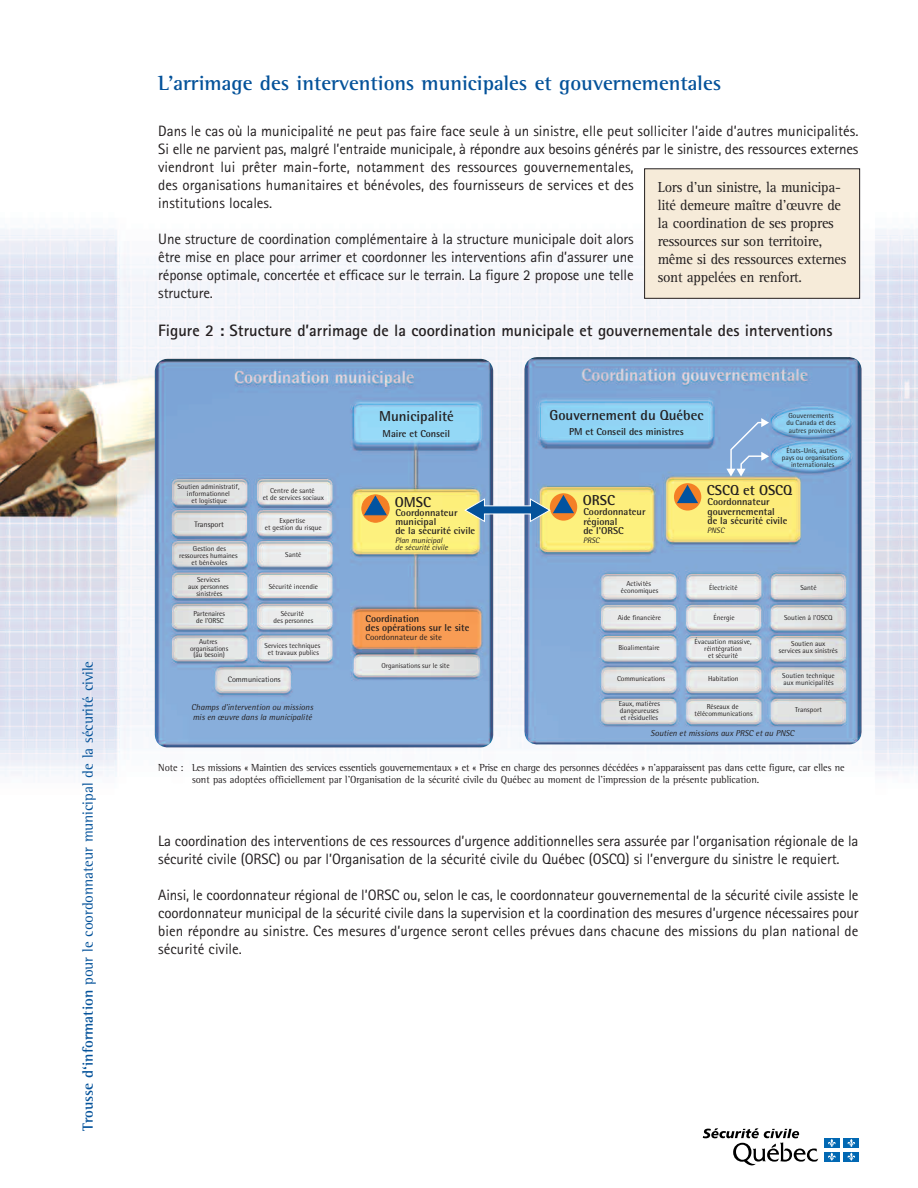
<style>
.page{position:relative;width:918px;height:1188px;background:#fff}
.page>*{position:absolute;margin:0;border:0;box-sizing:border-box;transform-origin:0 0}
.t1{font:700 21px "Rotis Semi Serif";color:#04529a}
.t2{font:700 16.5px "Rotis Sans Serif";color:#231f20}
.t3{font:15px/18px "Rotis Sans Serif";letter-spacing:-.01em;color:#231f20}
.t4{font:15px/18px "Rotis Serif";letter-spacing:-.015em;color:#231f20;scale:.96 1}
.t5{font:15px "Rotis Semi Serif";color:#04529a}
.t6{font:700 14.4px "Rotis Semi Sans";color:#231f20}
.t7{font:10.5px/12.6px "Rotis Semi Serif";letter-spacing:-.01em;color:#231f20;scale:.96 1}
.t8{font:700 10.05px/9.3px "Rotis Semi Sans";color:#231f20}
.t9{font:italic 8.7px/9.3px "Rotis Semi Sans";color:#231f20}
.t10{font:8.7px "Rotis Semi Sans";color:#231f20}
.t11{font:italic 7.95px/7.2px "Rotis Semi Sans";color:#231f20}
.t12{font:7.95px "Rotis Semi Sans";color:#231f20}
.t13{font:7.2px/7.2px "Rotis Semi Sans";color:#231f20;text-align:center}
.s1{font-weight:700}
</style>
<div class="page">
<img style="left:0;top:168px;width:918px;height:609px">
<img style="left:524px;top:357px;width:338px;height:388px">
<div style="left:550px;top:493px;width:27px;height:28px;background:#f48026;border-radius:50%"></div>
<svg style="left:674px;top:483px;width:27px;height:28px"></svg>
<svg style="left:677px;top:485px;width:21px;height:18px"></svg>
<svg style="left:726px;top:418px;width:43px;height:59px;background:#8eb0da"></svg>
<img style="left:154px;top:359px;width:340px;height:389px">
<div style="left:362px;top:495px;width:27px;height:27px;background:#f48026;border-radius:50%"></div>
<div style="left:361px;top:495px;width:29px;height:28px;border:1px solid #f48026;border-radius:50%"></div>
<svg style="left:364px;top:495px;width:23px;height:21px"></svg>
<svg style="left:464px;top:495px;width:110px;height:27px"></svg>
<div style="left:645px;top:169px;width:215px;height:129px;background:#f6ebd9"></div>
<div style="left:644px;top:168px;width:216px;height:131px;border:1px solid #231f20"></div>
<svg style="left:703px;top:1128px;width:115px;height:38px"></svg>
<div style="left:824px;top:1138px;width:15px;height:10px;background:#0168b3"></div>
<div style="left:844px;top:1138px;width:15px;height:10px;background:#0168b3"></div>
<div style="left:824px;top:1152px;width:15px;height:9px;background:#0168b3"></div>
<svg style="left:828px;top:1139px;width:8px;height:22px"></svg>
<div style="left:844px;top:1152px;width:15px;height:9px;background:#0168b3"></div>
<svg style="left:847px;top:1139px;width:8px;height:22px"></svg>
<p class="t5" style="left:83px;top:1131px;width:471px;rotate:-90deg"><span class="s1">Trousse d‘information</span> pour le coordonnateur municipal de la sécurité civile</p>
<h1 class="t1" style="left:158px;top:76px;width:564px">L’arrimage des interventions municipales et gouvernementales</h1>
<p class="t3" style="left:158px;top:124px;width:702px">Dans le cas où la municipalité ne peut pas faire face seule à un sinistre, elle peut solliciter l’aide d’autres municipalités.<br>Si elle ne parvient pas, malgré l’entraide municipale, à répondre aux besoins générés par le sinistre, des ressources externes viendront lui prêter main-forte, notamment des ressources gouvernementales,<br>des organisations humanitaires et bénévoles, des fournisseurs de services et des<br>institutions locales.</p>
<p class="t3" style="left:158px;top:232px;width:477px;text-align:justify">Une structure de coordination complémentaire à la structure municipale doit alors être mise en place pour arrimer et coordonner les interventions afin d’assurer une réponse optimale, concertée et efficace sur le terrain. La figure 2 propose une telle structure.</p>
<p class="t4" style="left:658px;top:179px;width:198px">Lors d’un sinistre, la municipa&shy;lité demeure maître d’œuvre de la coordination de ses propres ressources sur son territoire, même si des ressources externes sont appelées en renfort.</p>
<p class="t2" style="left:158px;top:325px;width:676px">Figure 2 : Structure d’arrimage de la coordination municipale et gouvernementale des interventions</p>
<p class="t13" style="left:177px;top:484px;width:64px">Soutien administratif, informationnel<br>et logistique</p>
<p class="t13" style="left:263px;top:487px;width:63px">Centre de santé<br>et de services sociaux</p>
<p class="t12" style="left:194px;top:521px;width:31px">Transport</p>
<p class="t13" style="left:265px;top:518px;width:58px">Expertise<br>et gestion du risque</p>
<p class="t13" style="left:179px;top:546px;width:60px">Gestion des ressources humaines et bénévoles</p>
<p class="t13" style="left:285px;top:552px;width:18px">Santé</p>
<p class="t13" style="left:188px;top:577px;width:42px">Services<br>aux personnes sinistrées</p>
<p class="t13" style="left:269px;top:584px;width:51px">Sécurité incendie</p>
<p class="t13" style="left:193px;top:611px;width:33px">Partenaires de l'ORSC</p>
<p class="t13" style="left:274px;top:611px;width:41px">Sécurité<br>des personnes</p>
<p class="t13" style="left:265px;top:642px;width:57px">Services techniques et travaux publics</p>
<p class="t13" style="left:190px;top:639px;width:40px">Autres organisations (au besoin)</p>
<p class="t12" style="left:228px;top:677px;width:54px">Communications</p>
<p class="t9" style="left:191px;top:704px;width:123px">Champs d'intervention ou missions mis en œuvre dans la municipalité</p>
<p class="t6" style="left:379px;top:412px;width:76px">Municipalité</p>
<p class="t8" style="left:383px;top:430px;width:69px">Maire et Conseil</p>
<p class="t6" style="left:395px;top:497px;width:38px">OMSC</p>
<p class="t11" style="left:395px;top:537px;width:54px">Plan municipal de sécurité civile</p>
<p class="t8" style="left:395px;top:510px;width:81px;line-height:8.7px">Coordonnateur municipal<br>de la sécurité civile</p>
<p class="t8" style="left:365px;top:615px;width:105px">Coordination<br>des opérations sur le site</p>
<p class="t10" style="left:365px;top:634px;width:78px">Coordonnateur de site</p>
<p class="t13" style="left:381px;top:663px;width:70px">Organisations sur le site</p>
<p class="t6" style="left:550px;top:410px;width:156px">Gouvernement du Québec</p>
<p class="t8" style="left:569px;top:428px;width:116px">PM et Conseil des ministres</p>
<p class="t13" style="left:786px;top:413px;width:51px">Gouvernements du Canada et des autres provinces</p>
<p class="t13" style="left:782px;top:448px;width:64px">États-Unis, autres pays ou organisations internationales</p>
<p class="t6" style="left:583px;top:495px;width:34px">ORSC</p>
<p class="t11" style="left:583px;top:537px;width:18px">PRSC</p>
<p class="t8" style="left:583px;top:508px;width:64px">Coordonnateur régional<br>de l'ORSC</p>
<p class="t6" style="left:707px;top:485px;width:87px">CSCQ et OSCQ</p>
<p class="t11" style="left:707px;top:527px;width:19px">PNSC</p>
<p class="t8" style="left:707px;top:498px;width:81px">Coordonnateur gouvernemental<br>de la sécurité civile</p>
<p class="t13" style="left:621px;top:580px;width:39px">Activités économiques</p>
<p class="t13" style="left:618px;top:615px;width:45px">Aide financière</p>
<p class="t13" style="left:618px;top:645px;width:43px">Bioalimentaire</p>
<p class="t13" style="left:617px;top:675px;width:50px">Communications</p>
<p class="t13" style="left:619px;top:701px;width:43px;text-align:left">Eaux, matières dangeureuses et résiduelles</p>
<p class="t13" style="left:795px;top:707px;width:28px">Transport</p>
<p class="t13" style="left:709px;top:585px;width:30px">Électricité</p>
<p class="t13" style="left:800px;top:585px;width:18px">Santé</p>
<p class="t13" style="left:714px;top:615px;width:23px">Énergie</p>
<p class="t13" style="left:784px;top:615px;width:50px">Soutien à l'OSCQ</p>
<p class="t13" style="left:695px;top:639px;width:58px">Évacuation massive, réintégration<br>et sécurité</p>
<p class="t13" style="left:779px;top:641px;width:60px">Soutien aux<br>services aux sinistrés</p>
<p class="t13" style="left:708px;top:675px;width:32px">Habitation</p>
<p class="t13" style="left:782px;top:673px;width:54px;text-align:left">Soutien technique aux municipalités</p>
<p class="t13" style="left:695px;top:704px;width:59px">Réseaux de télécommunications</p>
<p class="t9" style="left:651px;top:729px;width:145px">Soutien et missions aux PRSC et au PNSC</p>
<p class="t7" style="left:192px;top:762px;width:681px;text-indent:-34px">Note : Les missions « Maintien des services essentiels gouvernementaux » et « Prise en charge des personnes décédées » n’apparaissent pas dans cette figure, car elles ne sont pas adoptées officiellement par l’Organisation de la sécurité civile du Québec au moment de l’impression de la présente publication.</p>
<p class="t3" style="left:158px;top:833px;width:702px">La coordination des interventions de ces ressources d’urgence additionnelles sera assurée par l’organisation régionale de la sécurité civile (ORSC) ou par l’Organisation de la sécurité civile du Québec (OSCQ) si l’envergure du sinistre le requiert.</p>
<p class="t3" style="left:158px;top:887px;width:702px;text-align:justify">Ainsi, le coordonnateur régional de l’ORSC ou, selon le cas, le coordonnateur gouvernemental de la sécurité civile assiste le coordonnateur municipal de la sécurité civile dans la supervision et la coordination des mesures d’urgence nécessaires pour bien répondre au sinistre. Ces mesures d’urgence seront celles prévues dans chacune des missions du plan national de sécurité civile.</p>
</div>
